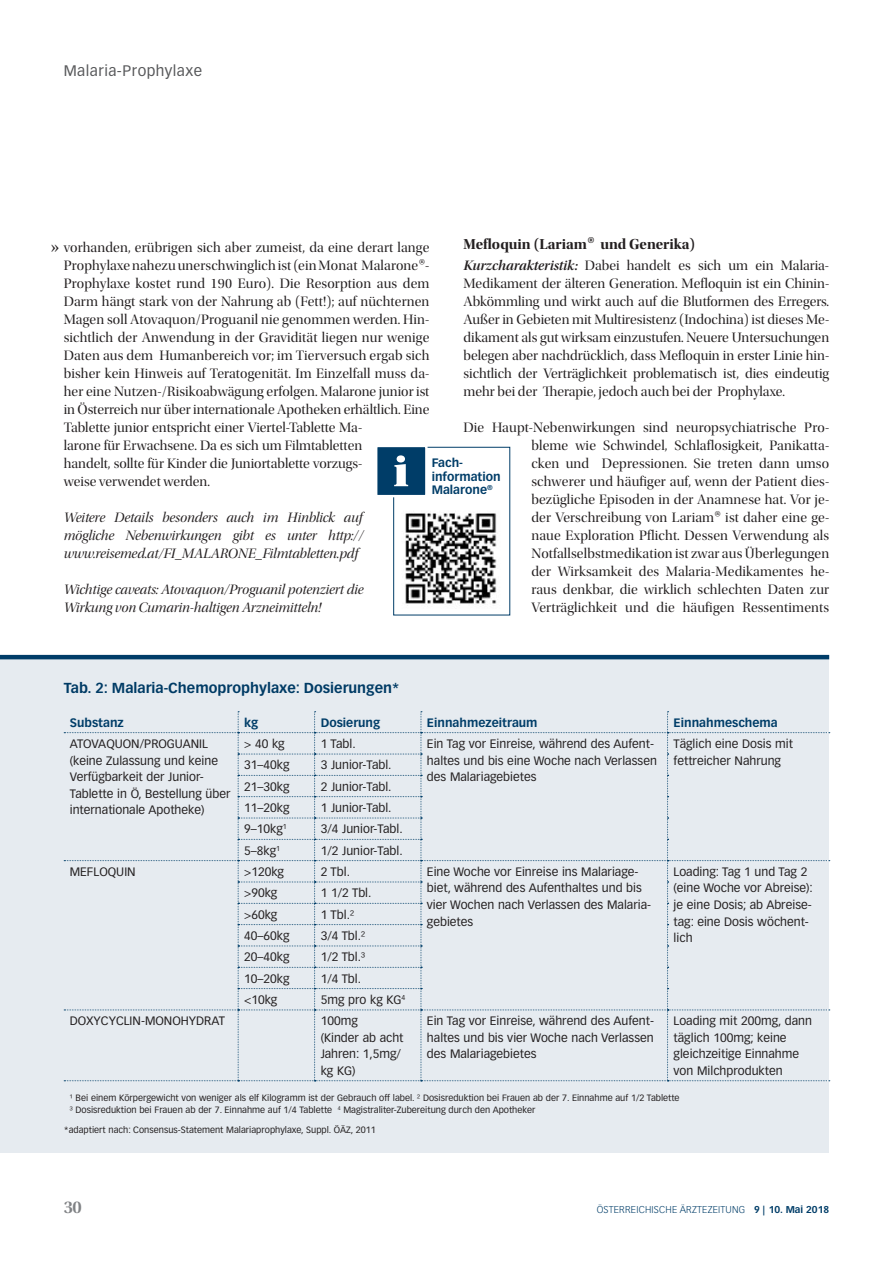
<style>
.page{position:relative;width:893px;height:1263px;background:#fff}
.page>*{position:absolute;margin:0;border:0;box-sizing:border-box;transform-origin:0 0}
.t1{font:34.5px "Utopia Std Bold Disp";color:#231f20}
.t2{font:33px "Utopia Std Disp";color:#231f20}
.t3{font:19.5px "Utopia Std";color:#231f20}
.t4{font:18px "Utopia Std Semibold Subh";color:#808285}
.t5{font:15px "Utopia Std Bold Disp";color:#231f20}
.t6{font:15px "Vectora LT Std";letter-spacing:.03em;color:#57585a}
.t7{font:14.25px/18px "Utopia Std Disp";letter-spacing:.01em;color:#231f20;text-align:justify}
.t8{font:14.25px/18px "Utopia Std Disp It";letter-spacing:-.01em;color:#231f20;text-align:justify}
.t9{font:700 14.25px "Vectora LT Std";color:#003b65}
.t10{font:12px/16.5px "Vectora LT Std";color:#231f20}
.t11{font:700 12px/13.5px "Vectora LT Std";color:#003d68}
.t12{font:300 9.75px "Vectora LT Std";letter-spacing:.02em;color:#003d68}
.t13{font:9px/12px "Vectora LT Std";color:#231f20}
.s1{font-family:"Utopia Std Semibold Disp It"}
.s2{font-weight:700}
</style>
<div class="page">
<hr style="left:0;top:655px;width:829px;height:4px;background:#003d68">
<div style="left:393px;top:447px;width:117px;height:168px;border:1px solid #003d68"></div>
<div style="left:375px;top:445px;width:53px;height:52px;background:#003d68;border:2px solid #fff"></div>
<svg style="left:394px;top:464px;width:14px;height:22px"></svg>
<div style="left:397px;top:455px;width:8px;height:7px;background:#fff;border-radius:50%"></div>
<img style="left:405px;top:513px;width:92px;height:93px">
<div style="left:0;top:659px;width:829px;height:493px;background:#e6ebf0"></div>
<svg style="left:64px;top:711px;width:766px;height:370px"></svg>
<p class="t6" style="left:64px;top:61px;width:140px">Malaria-Prophylaxe</p>
<p class="t5" style="left:463px;top:236px;width:125px">Mefloquin (Lariam</p>
<h1 class="t1" style="left:587px;top:229px;width:9px">®</h1>
<p class="t5" style="left:600px;top:236px;width:96px">und Generika)</p>
<p class="t7" style="left:463px;top:257px;width:367px"><span class="s1">Kurzcharakteristik:</span> Dabei handelt es sich um ein Malaria-Medikament der älteren Generation. Mefloquin ist ein Chinin-Abkömmling und wirkt auch auf die Blutformen des Erregers.<br>Außer in Gebieten mit Multiresistenz (Indochina) ist dieses Me&shy;dikament als gut wirksam einzustufen. Neuere Untersuchungen belegen aber nachdrücklich, dass Mefloquin in erster Linie hin&shy;sichtlich der Verträglichkeit problematisch ist, dies eindeutig mehr bei der Therapie, jedoch auch bei der Prophylaxe.</p>
<p class="t7" style="left:531px;top:419px;width:299px;text-indent:-68px">Die Haupt-Nebenwirkungen sind neuropsychiatrische Pro&shy;bleme wie Schwindel, Schlaflosigkeit, Panikatta&shy;cken und Depressionen. Sie treten dann umso schwerer und häufiger auf, wenn der Patient dies&shy;bezügliche Episoden in der Anamnese hat. Vor je&shy;der Verschreibung von Lariam</p>
<p class="t7" style="left:64px;top:239px;width:367px">vorhanden, erübrigen sich aber zumeist, da eine derart lange<br>Prophylaxe nahezu unerschwinglich ist (ein Monat Malarone</p>
<h3 class="t3" style="left:51px;top:237px;width:10px">»</h3>
<h2 class="t2" style="left:418px;top:252px;width:8px">®</h2>
<p class="t7" style="left:64px;top:257px;width:367px;text-align:left;text-indent:361px">- Prophylaxe kostet rund 190 Euro). Die Resorption aus dem Darm hängt stark von der Nahrung ab (Fett!); auf nüchternen Magen soll Atovaquon/Proguanil nie genommen werden. Hin&shy;sichtlich der Anwendung in der Gravidität liegen nur wenige Daten aus dem Humanbereich vor; im Tierversuch ergab sich bisher kein Hinweis auf Teratogenität. Im Einzelfall muss da&shy;her eine Nutzen-/Risikoabwägung erfolgen. Malarone junior ist in Österreich nur über internationale Apotheken erhältlich. Eine Tablette junior entspricht einer Viertel-Tablette Ma-<br>larone für Erwachsene. Da es sich um Filmtabletten<br>handelt, sollte für Kinder die Juniortablette vorzugs-<br>weise verwendet werden.</p>
<p class="t8" style="left:64px;top:509px;width:301px">Weitere Details besonders auch im Hinblick auf mögliche Nebenwirkungen gibt es unter http:// www.reisemed.at/FI_MALARONE_Filmtabletten.pdf</p>
<p class="t8" style="left:64px;top:581px;width:301px">Wichtige caveats: Atovaquon/Proguanil potenziert die<br>Wirkung von Cumarin-haltigen Arzneimitteln!</p>
<p class="t11" style="left:432px;top:456px;width:71px">Fach&shy;information<br>Malarone<sup>®</sup></p>
<h2 class="t2" style="left:714px;top:504px;width:8px">®</h2>
<p class="t7" style="left:531px;top:509px;width:299px;text-indent:194px">ist daher eine ge&shy;naue Exploration Pflicht. Dessen Verwendung als Notfallselbstmedikation ist zwar aus Überlegungen der Wirksamkeit des Malaria-Medikamentes he&shy;raus denkbar, die wirklich schlechten Daten zur Verträglichkeit und die häufigen Ressentiments</p>
<p class="t9" style="left:64px;top:679px;width:337px">Tab. 2: Malaria-Chemoprophylaxe: Dosierungen*</p>
<p class="t11" style="left:70px;top:716px;width:56px">Substanz</p>
<p class="t11" style="left:244px;top:716px;width:16px">kg</p>
<p class="t11" style="left:321px;top:716px;width:61px">Dosierung</p>
<p class="t11" style="left:427px;top:716px;width:112px">Einnahmezeitraum</p>
<p class="t11" style="left:674px;top:716px;width:106px">Einnahmeschema</p>
<p class="t10" style="left:70px;top:736px;width:162px">ATOVAQUON/PROGUANIL (keine Zulassung und keine<br>Verfügbarkeit der Junior-<br>Tablette in Ö, Bestellung über internationale Apotheke)</p>
<p class="t10" style="left:244px;top:736px;width:42px">&gt; 40 kg</p>
<p class="t10" style="left:321px;top:736px;width:37px">1 Tabl.</p>
<p class="t10" style="left:427px;top:736px;width:231px">Ein Tag vor Einreise, während des Aufent&shy;haltes und bis eine Woche nach Verlassen des Malariagebietes</p>
<p class="t10" style="left:674px;top:736px;width:121px">Täglich eine Dosis mit fettreicher Nahrung</p>
<p class="t10" style="left:244px;top:757px;width:47px">31–40kg</p>
<p class="t10" style="left:321px;top:757px;width:72px">3 Junior-Tabl.</p>
<p class="t10" style="left:244px;top:778px;width:47px">21–30kg</p>
<p class="t10" style="left:321px;top:778px;width:72px">2 Junior-Tabl.</p>
<p class="t10" style="left:244px;top:800px;width:47px">11–20kg</p>
<p class="t10" style="left:321px;top:800px;width:72px">1 Junior-Tabl.</p>
<p class="t10" style="left:244px;top:821px;width:44px">9–10kg<sup>1</sup></p>
<p class="t10" style="left:321px;top:821px;width:84px">3/4 Junior-Tabl.</p>
<p class="t10" style="left:244px;top:842px;width:37px">5–8kg<sup>1</sup></p>
<p class="t10" style="left:321px;top:842px;width:84px">1/2 Junior-Tabl.</p>
<p class="t10" style="left:70px;top:863px;width:67px">MEFLOQUIN</p>
<p class="t10" style="left:244px;top:863px;width:41px">&gt;120kg</p>
<p class="t10" style="left:321px;top:863px;width:31px">2 Tbl.</p>
<p class="t10" style="left:427px;top:863px;width:226px">Eine Woche vor Einreise ins Malariage&shy;biet, während des Aufenthaltes und bis vier Wochen nach Verlassen des Malaria&shy;gebietes</p>
<p class="t10" style="left:674px;top:863px;width:141px">Loading: Tag 1 und Tag 2 (eine Woche vor Abreise): je eine Dosis; ab Abreise&shy;tag: eine Dosis wöchent&shy;lich</p>
<p class="t10" style="left:244px;top:885px;width:35px">&gt;90kg</p>
<p class="t10" style="left:321px;top:885px;width:52px">1 1/2 Tbl.</p>
<p class="t10" style="left:244px;top:906px;width:35px">&gt;60kg</p>
<p class="t10" style="left:321px;top:906px;width:35px">1 Tbl.²</p>
<p class="t10" style="left:244px;top:927px;width:47px">40–60kg</p>
<p class="t10" style="left:321px;top:927px;width:46px">3/4 Tbl.²</p>
<p class="t10" style="left:244px;top:949px;width:47px">20–40kg</p>
<p class="t10" style="left:321px;top:949px;width:46px">1/2 Tbl.³</p>
<p class="t10" style="left:244px;top:970px;width:47px">10–20kg</p>
<p class="t10" style="left:321px;top:970px;width:42px">1/4 Tbl.</p>
<p class="t10" style="left:244px;top:991px;width:35px">&lt;10kg</p>
<p class="t10" style="left:321px;top:991px;width:86px">5mg pro kg KG<sup>4</sup></p>
<p class="t10" style="left:70px;top:1013px;width:157px">DOXYCYCLIN-MONOHYDRAT</p>
<p class="t10" style="left:321px;top:1013px;width:84px">100mg<br>(Kinder ab acht<br>Jahren: 1,5mg/ kg KG)</p>
<p class="t10" style="left:427px;top:1013px;width:229px;text-align:justify">Ein Tag vor Einreise, während des Aufent&shy;haltes und bis vier Woche nach Verlassen des Malariagebietes</p>
<p class="t10" style="left:674px;top:1013px;width:140px">Loading mit 200mg, dann täglich 100mg; keine gleichzeitige Einnahme von Milchprodukten</p>
<p class="t13" style="left:70px;top:1091px;width:611px">¹ Bei einem Körpergewicht von weniger als elf Kilogramm ist der Gebrauch off label. ² Dosisreduktion bei Frauen ab der 7. Einnahme auf 1/2 Tablette<br>³ Dosisreduktion bei Frauen ab der 7. Einnahme auf 1/4 Tablette <sup>4</sup> Magistraliter-Zubereitung durch den Apotheker</p>
<p class="t13" style="left:64px;top:1124px;width:314px">*adaptiert nach: Consensus-Statement Malariaprophylaxe, Suppl. ÖÄZ, 2011</p>
<p class="t4" style="left:64px;top:1197px;width:19px">30</p>
<p class="t12" style="left:597px;top:1204px;width:234px">ÖSTERREICHISCHE ÄRZTEZEITUNG <span class="s2">9 | 10. Mai 2018</span></p>
</div>
